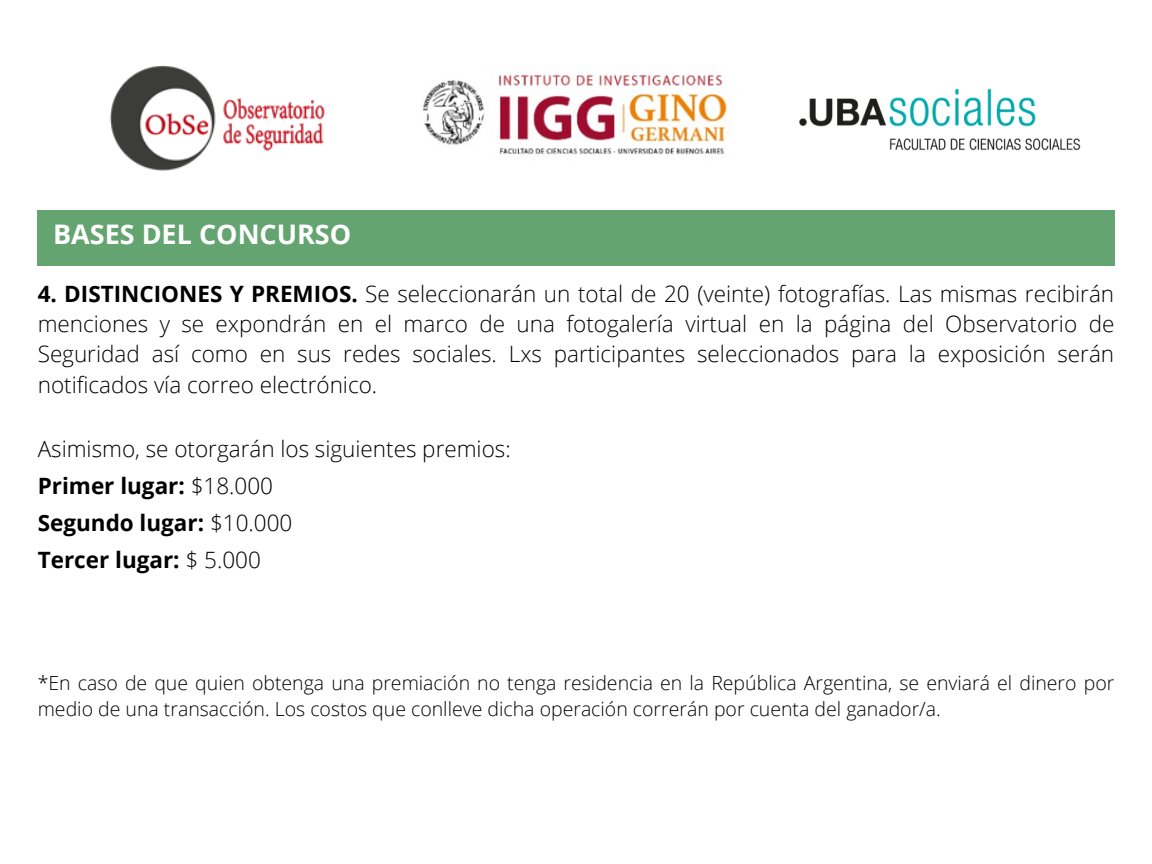
<style>
.page{position:relative;width:1152px;height:864px;background:#fff}
.page>*{position:absolute;margin:0;border:0;box-sizing:border-box;transform-origin:0 0}
.t1{font:700 27px "Open Sans";color:#fff}
.t2{font:300 22.5px/30.3px "Open Sans";color:#000;text-align:justify}
.t3{font:700 22.5px "Open Sans";color:#000}
.t4{font:300 19.5px/25.8px "Open Sans";color:#000}
.s1{font-weight:700}
.s2{font-weight:300}
</style>
<div class="page">
<div style="left:37px;top:211px;width:1078px;height:55px;background:#64a470"></div>
<img style="left:109px;top:65px;width:216px;height:106px">
<img style="left:423px;top:69px;width:304px;height:86px">
<img style="left:799px;top:88px;width:282px;height:63px">
<p class="t1" style="left:53px;top:215px;width:300px">BASES DEL CONCURSO</p>
<p class="t2" style="left:38px;top:278px;width:1078px"><span class="s1">4. DISTINCIONES Y PREMIOS.</span> Se seleccionarán un total de 20 (veinte) fotografías. Las mismas recibirán menciones y se expondrán en el marco de una fotogalería virtual en la página del Observatorio de Seguridad así como en sus redes sociales. Lxs participantes seleccionados para la exposición serán notificados vía correo electrónico.</p>
<p class="t2" style="left:38px;top:433px;width:474px">Asimismo, se otorgarán los siguientes premios:</p>
<p class="t3" style="left:38px;top:470px;width:237px">Primer lugar: <span class="s2">$18.000</span></p>
<p class="t3" style="left:38px;top:507px;width:256px">Segundo lugar: <span class="s2">$10.000</span></p>
<p class="t3" style="left:38px;top:544px;width:225px">Tercer lugar: <span class="s2">$ 5.000</span></p>
<p class="t4" style="left:38px;top:669px;width:1078px">*En caso de que quien obtenga una premiación no tenga residencia en la República Argentina, se enviará el dinero por medio de una transacción. Los costos que conlleve dicha operación correrán por cuenta del ganador/a.</p>
</div>
